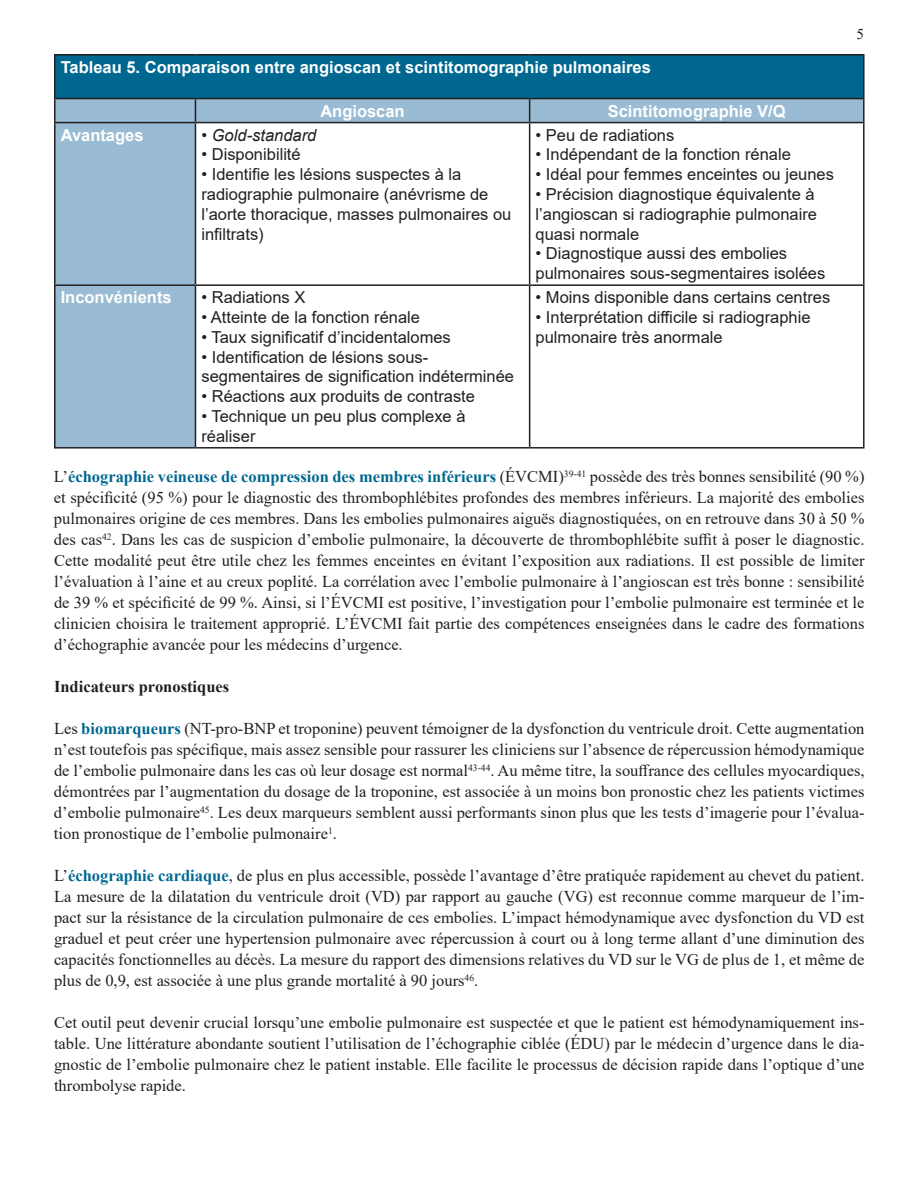
<style>
.page{position:relative;width:918px;height:1188px;background:#fff}
.page>*{position:absolute;margin:0;border:0;box-sizing:border-box;transform-origin:0 0}
.t1{font:16.5px/21px "Times New Roman";color:#231f20;text-align:justify}
.t2{font:16.5px/19.8px "Arial";color:#231f20}
.t3{font:700 16.5px "Arial";color:#fff}
.t4{font:700 16.5px "Times New Roman";color:#231f20}
.t5{font:italic 16.5px "Arial";color:#231f20}
.t6{font:15px "Times New Roman";color:#231f20}
.s1{font-style:normal}
.s2{font-weight:700;color:#006890}
</style>
<div class="page">
<div style="left:55px;top:55px;width:809px;height:44px;background:#006890"></div>
<div style="left:56px;top:99px;width:807px;height:348px;background:#99bbd3"></div>
<svg style="left:196px;top:123px;width:667px;height:324px"></svg>
<hr style="left:54px;top:54px;width:141px;height:2px;background:#231f20">
<hr style="left:54px;top:56px;width:2px;height:42px;background:#231f20">
<hr style="left:195px;top:54px;width:335px;height:2px;background:#231f20">
<hr style="left:530px;top:54px;width:335px;height:2px;background:#231f20">
<hr style="left:863px;top:56px;width:2px;height:42px;background:#231f20">
<hr style="left:54px;top:98px;width:141px;height:1px;background:#231f20">
<hr style="left:54px;top:99px;width:2px;height:23px;background:#231f20">
<hr style="left:195px;top:98px;width:335px;height:1px;background:#231f20">
<svg style="left:195px;top:99px;width:1px;height:23px"></svg>
<hr style="left:530px;top:98px;width:335px;height:1px;background:#231f20">
<svg style="left:529px;top:99px;width:1px;height:23px"></svg>
<hr style="left:863px;top:99px;width:2px;height:23px;background:#231f20">
<hr style="left:54px;top:122px;width:141px;height:1px;background:#231f20">
<hr style="left:54px;top:123px;width:2px;height:161px;background:#231f20">
<hr style="left:195px;top:122px;width:335px;height:1px;background:#231f20">
<hr style="left:195px;top:123px;width:1px;height:161px;background:#231f20">
<hr style="left:530px;top:122px;width:335px;height:1px;background:#231f20">
<hr style="left:529px;top:123px;width:1px;height:161px;background:#231f20">
<hr style="left:863px;top:123px;width:2px;height:161px;background:#231f20">
<hr style="left:54px;top:284px;width:141px;height:2px;background:#231f20">
<hr style="left:54px;top:286px;width:2px;height:161px;background:#231f20">
<hr style="left:195px;top:284px;width:335px;height:2px;background:#231f20">
<hr style="left:195px;top:286px;width:1px;height:161px;background:#231f20">
<hr style="left:530px;top:284px;width:335px;height:2px;background:#231f20">
<hr style="left:529px;top:286px;width:1px;height:161px;background:#231f20">
<hr style="left:863px;top:286px;width:2px;height:161px;background:#231f20">
<hr style="left:54px;top:447px;width:141px;height:2px;background:#231f20">
<hr style="left:195px;top:447px;width:335px;height:2px;background:#231f20">
<hr style="left:530px;top:447px;width:335px;height:2px;background:#231f20">
<p class="t3" style="left:61px;top:55px;width:592px">Tableau 5. Comparaison entre angioscan et scintitomographie pulmonaires</p>
<p class="t3" style="left:320px;top:99px;width:86px">Angioscan</p>
<p class="t3" style="left:608px;top:99px;width:179px">Scintitomographie V/Q</p>
<p class="t3" style="left:61px;top:123px;width:84px">Avantages</p>
<p class="t5" style="left:201px;top:124px;width:116px"><span class="s1">•</span> Gold-standard</p>
<p class="t2" style="left:201px;top:145px;width:101px">• Disponibilité</p>
<p class="t2" style="left:201px;top:164px;width:311px">• Identifie les lésions suspectes à la radiographie pulmonaire (anévrisme de l’aorte thoracique, masses pulmonaires ou infiltrats)</p>
<p class="t2" style="left:536px;top:125px;width:140px">• Peu de radiations</p>
<p class="t2" style="left:536px;top:145px;width:257px">• Indépendant de la fonction rénale</p>
<p class="t2" style="left:536px;top:164px;width:300px">• Idéal pour femmes enceintes ou jeunes</p>
<p class="t2" style="left:536px;top:184px;width:283px">• Précision diagnostique équivalente à l’angioscan si radiographie pulmonaire quasi normale</p>
<p class="t2" style="left:536px;top:244px;width:291px">• Diagnostique aussi des embolies pulmonaires sous-segmentaires isolées</p>
<p class="t3" style="left:61px;top:286px;width:112px">Inconvénients</p>
<p class="t2" style="left:201px;top:287px;width:105px">• Radiations X</p>
<p class="t2" style="left:201px;top:307px;width:220px">• Atteinte de la fonction rénale</p>
<p class="t2" style="left:201px;top:327px;width:251px">• Taux significatif d’incidentalomes</p>
<p class="t2" style="left:201px;top:347px;width:314px">• Identification de lésions sous&shy;segmentaires de signification indéterminée</p>
<p class="t2" style="left:201px;top:386px;width:275px">• Réactions aux produits de contraste</p>
<p class="t2" style="left:201px;top:406px;width:266px">• Technique un peu plus complexe à réaliser</p>
<p class="t2" style="left:536px;top:287px;width:296px">• Moins disponible dans certains centres</p>
<p class="t2" style="left:536px;top:307px;width:276px">• Interprétation difficile si radiographie pulmonaire très anormale</p>
<p class="t6" style="left:856px;top:23px;width:9px">5</p>
<p class="t1" style="left:54px;top:466px;width:812px">L’<span class="s2">échographie veineuse de compression des membres inférieurs</span> (ÉVCMI)<sup>39-41</sup> possède des très bonnes sensibilité (90 %) et spécificité (95 %) pour le diagnostic des thrombophlébites profondes des membres inférieurs. La majorité des embolies pulmonaires origine de ces membres. Dans les embolies pulmonaires aiguës diagnostiquées, on en retrouve dans 30 à 50 % des cas<sup>42</sup>. Dans les cas de suspicion d’embolie pulmonaire, la découverte de thrombophlébite suffit à poser le diagnostic.<br>Cette modalité peut être utile chez les femmes enceintes en évitant l’exposition aux radiations. Il est possible de limiter l’évaluation à l’aine et au creux poplité. La corrélation avec l’embolie pulmonaire à l’angioscan est très bonne : sensibilité de 39 % et spécificité de 99 %. Ainsi, si l’ÉVCMI est positive, l’investigation pour l’embolie pulmonaire est terminée et le clinicien choisira le traitement approprié. L’ÉVCMI fait partie des compétences enseignées dans le cadre des formations d’échographie avancée pour les médecins d’urgence.</p>
<p class="t4" style="left:54px;top:675px;width:177px">Indicateurs pronostiques</p>
<p class="t1" style="left:54px;top:718px;width:812px">Les <span class="s2">biomarqueurs</span> (NT-pro-BNP et troponine) peuvent témoigner de la dysfonction du ventricule droit. Cette augmentation n’est toutefois pas spécifique, mais assez sensible pour rassurer les cliniciens sur l’absence de répercussion hémodynamique de l’embolie pulmonaire dans les cas où leur dosage est normal<sup>43-44</sup>. Au même titre, la souffrance des cellules myocardiques, démontrées par l’augmentation du dosage de la troponine, est associée à un moins bon pronostic chez les patients victimes d’embolie pulmonaire<sup>45</sup>. Les deux marqueurs semblent aussi performants sinon plus que les tests d’imagerie pour l’évalua&shy;tion pronostique de l’embolie pulmonaire<sup>1</sup>.</p>
<p class="t1" style="left:54px;top:865px;width:812px">L’<span class="s2">échographie cardiaque</span>, de plus en plus accessible, possède l’avantage d’être pratiquée rapidement au chevet du patient.<br>La mesure de la dilatation du ventricule droit (VD) par rapport au gauche (VG) est reconnue comme marqueur de l’im&shy;pact sur la résistance de la circulation pulmonaire de ces embolies. L’impact hémodynamique avec dysfonction du VD est graduel et peut créer une hypertension pulmonaire avec répercussion à court ou à long terme allant d’une diminution des capacités fonctionnelles au décès. La mesure du rapport des dimensions relatives du VD sur le VG de plus de 1, et même de plus de 0,9, est associée à une plus grande mortalité à 90 jours<sup>46</sup>.</p>
<p class="t1" style="left:54px;top:1012px;width:812px">Cet outil peut devenir crucial lorsqu’une embolie pulmonaire est suspectée et que le patient est hémodynamiquement ins&shy;table. Une littérature abondante soutient l’utilisation de l’échographie ciblée (ÉDU) par le médecin d’urgence dans le dia&shy;gnostic de l’embolie pulmonaire chez le patient instable. Elle facilite le processus de décision rapide dans l’optique d’une thrombolyse rapide.</p>
</div>
